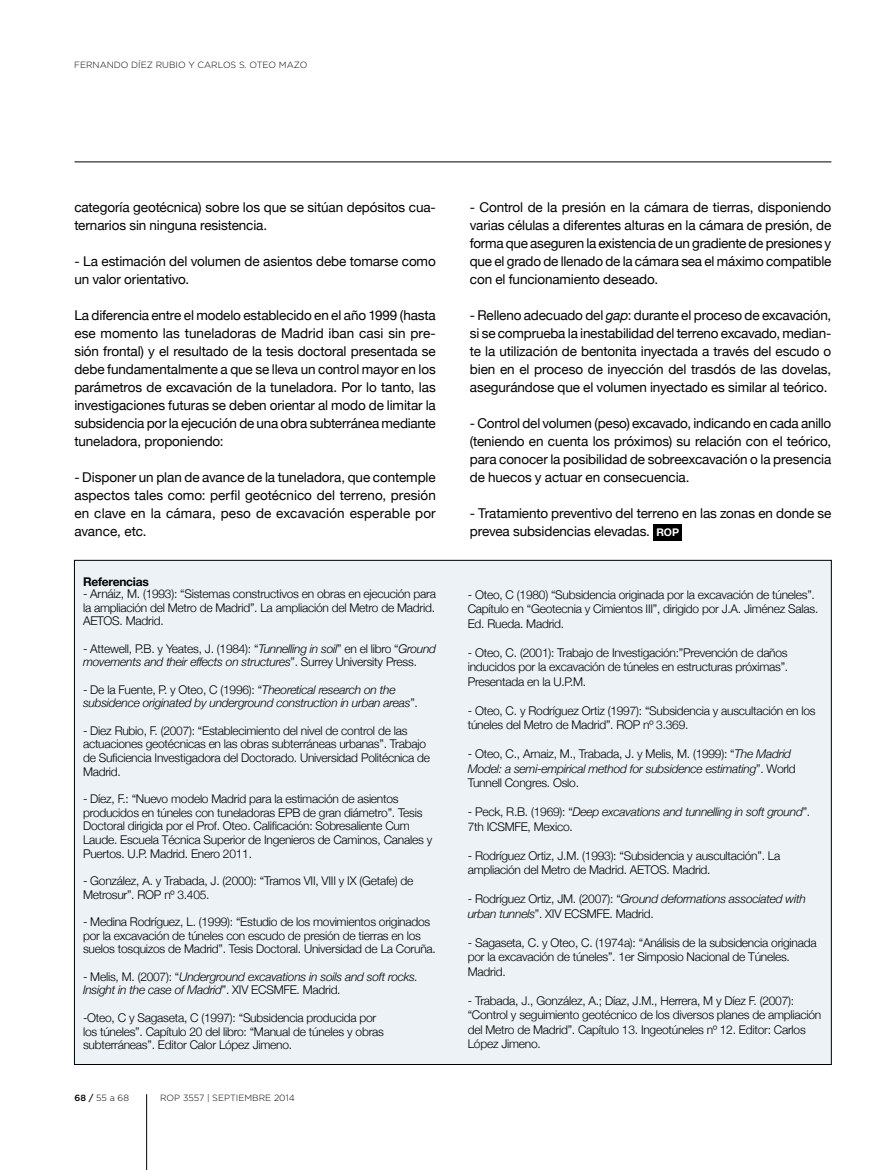
<style>
.page{position:relative;width:893px;height:1170px;background:#fff}
.page>*{position:absolute;margin:0;border:0;box-sizing:border-box;transform-origin:0 0}
.t1{font:13.5px/18px "Helvetica Neue";letter-spacing:-.01em;color:#000;text-align:justify}
.t2{font:300 12px/13.6px "Helvetica Neue";letter-spacing:-.02em;color:#000}
.t3{font:italic 300 12px/13.6px "Helvetica Neue";letter-spacing:-.02em;color:#000}
.t4{font:700 12px "Helvetica Neue";letter-spacing:-.02em;color:#000}
.t5{font:300 9px "Gotham";color:#000}
.s1{font-style:italic}
.s2{font-style:normal}
.s3{font-weight:500}
.s4{font-weight:700;font-size:10.5px;color:#fff}
</style>
<div class="page">
<hr style="left:146px;top:1094px;width:1px;height:75px;background:#000">
<hr style="left:74px;top:162px;width:757px;height:1px;background:#000">
<div style="left:74px;top:560px;width:757px;height:504px;background:#ecf2f5"></div>
<div style="left:653px;top:524px;width:29px;height:16px;background:#000"></div>
<p class="t5" style="left:74px;top:59px;width:235px">FERNANDO DÍEZ RUBIO Y CARLOS S. OTEO MAZO</p>
<p class="t1" style="left:74px;top:198px;width:363px">categoría geotécnica) sobre los que se sitúan depósitos cua&shy;ternarios sin ninguna resistencia.</p>
<p class="t1" style="left:74px;top:252px;width:363px">- La estimación del volumen de asientos debe tomarse como un valor orientativo.</p>
<p class="t1" style="left:74px;top:306px;width:363px">La diferencia entre el modelo establecido en el año 1999 (hasta ese momento las tuneladoras de Madrid iban casi sin pre&shy;sión frontal) y el resultado de la tesis doctoral presentada se debe fundamentalmente a que se lleva un control mayor en los parámetros de excavación de la tuneladora. Por lo tanto, las investigaciones futuras se deben orientar al modo de limitar la subsidencia por la ejecución de una obra subterránea mediante tuneladora, proponiendo:</p>
<p class="t1" style="left:74px;top:468px;width:363px">- Disponer un plan de avance de la tuneladora, que contemple aspectos tales como: perfil geotécnico del terreno, presión en clave en la cámara, peso de excavación esperable por avance, etc.</p>
<p class="t4" style="left:83px;top:574px;width:67px">Referencias</p>
<p class="t2" style="left:83px;top:586px;width:354px;text-align:justify">- Arnáiz, M. (1993): “Sistemas constructivos en obras en ejecución para la ampliación del Metro de Madrid”. La ampliación del Metro de Madrid.<br>AETOS. Madrid.</p>
<p class="t2" style="left:83px;top:641px;width:355px">- Attewell, P.B. y Yeates, J. (1984): “<span class="s1">Tunnelling in soil</span>” en el libro “<span class="s1">Ground movements and their effects on structures</span>”. Surrey University Press.</p>
<p class="t3" style="left:83px;top:682px;width:336px"><span class="s2">- De la Fuente, P. y Oteo, C (1996): “</span>Theoretical research on the subsidence originated by underground construction in urban areas<span class="s2">”.</span></p>
<p class="t2" style="left:83px;top:723px;width:349px">- Diez Rubio, F. (2007): “Establecimiento del nivel de control de las actuaciones geotécnicas en las obras subterráneas urbanas”. Trabajo de Suficiencia Investigadora del Doctorado. Universidad Politécnica de Madrid.</p>
<p class="t2" style="left:83px;top:791px;width:351px">- Díez, F.: “Nuevo modelo Madrid para la estimación de asientos producidos en túneles con tuneladoras EPB de gran diámetro”. Tesis Doctoral dirigida por el Prof. Oteo. Calificación: Sobresaliente Cum Laude. Escuela Técnica Superior de Ingenieros de Caminos, Canales y Puertos. U.P. Madrid. Enero 2011.</p>
<p class="t2" style="left:83px;top:873px;width:332px">- González, A. y Trabada, J. (2000): “Tramos VII, VIII y IX (Getafe) de<br>Metrosur”. ROP nº 3.405.</p>
<p class="t2" style="left:83px;top:914px;width:354px">- Medina Rodríguez, L. (1999): “Estudio de los movimientos originados por la excavación de túneles con escudo de presión de tierras en los suelos tosquizos de Madrid”. Tesis Doctoral. Universidad de La Coruña.</p>
<p class="t3" style="left:83px;top:969px;width:337px"><span class="s2">- Melis, M. (2007): “</span>Underground excavations in soils and soft rocks.<br>Insight in the case of Madrid<span class="s2">”. XIV ECSMFE. Madrid.</span></p>
<p class="t2" style="left:83px;top:1010px;width:302px">-Oteo, C y Sagaseta, C (1997): “Subsidencia producida por los túneles”. Capítulo 20 del libro: “Manual de túneles y obras subterráneas”. Editor Calor López Jimeno.</p>
<p class="t5" style="left:74px;top:1092px;width:56px"><span class="s3">68 /</span> 55 a 68</p>
<p class="t5" style="left:160px;top:1092px;width:136px">ROP 3557 | SEPTIEMBRE 2014</p>
<p class="t1" style="left:470px;top:198px;width:363px">- Control de la presión en la cámara de tierras, disponiendo varias células a diferentes alturas en la cámara de presión, de forma que aseguren la existencia de un gradiente de presiones y que el grado de llenado de la cámara sea el máximo compatible con el funcionamiento deseado.</p>
<p class="t1" style="left:470px;top:306px;width:363px">- Relleno adecuado del <span class="s1">gap</span>: durante el proceso de excavación, si se comprueba la inestabilidad del terreno excavado, median&shy;te la utilización de bentonita inyectada a través del escudo o bien en el proceso de inyección del trasdós de las dovelas, asegurándose que el volumen inyectado es similar al teórico.</p>
<p class="t1" style="left:470px;top:414px;width:363px">- Control del volumen (peso) excavado, indicando en cada anillo (teniendo en cuenta los próximos) su relación con el teórico, para conocer la posibilidad de sobreexcavación o la presencia de huecos y actuar en consecuencia.</p>
<p class="t1" style="left:470px;top:504px;width:363px">- Tratamiento preventivo del terreno en las zonas en donde se prevea subsidencias elevadas. <span class="s4">ROP</span></p>
<p class="t2" style="left:468px;top:587px;width:352px;line-height:14.5px">- Oteo, C (1980) “Subsidencia originada por la excavación de túneles”.<br>Capítulo en “Geotecnia y Cimientos III”, dirigido por J.A. Jiménez Salas.<br>Ed. Rueda. Madrid.</p>
<p class="t2" style="left:468px;top:645px;width:322px;line-height:14.5px;text-align:justify">- Oteo, C. (2001): Trabajo de Investigación:”Prevención de daños inducidos por la excavación de túneles en estructuras próximas”.<br>Presentada en la U.P.M.</p>
<p class="t2" style="left:468px;top:703px;width:349px;line-height:14.5px">- Oteo, C. y Rodríguez Ortiz (1997): “Subsidencia y auscultación en los túneles del Metro de Madrid”. ROP nº 3.369.</p>
<p class="t2" style="left:468px;top:746px;width:330px;line-height:14.5px">- Oteo, C., Arnaiz, M., Trabada, J. y Melis, M. (1999): “<span class="s1">The Madrid<br>Model: a semi-empirical method for subsidence estimating</span>”. World<br>Tunnell Congres. Oslo.</p>
<p class="t3" style="left:468px;top:804px;width:344px;line-height:14.5px"><span class="s2">- Peck, R.B. (1969): “</span>Deep excavations and tunnelling in soft ground<span class="s2">”.<br>7th ICSMFE, Mexico.</span></p>
<p class="t2" style="left:468px;top:848px;width:314px;line-height:14.5px">- Rodríguez Ortiz, J.M. (1993): “Subsidencia y auscultación”. La ampliación del Metro de Madrid. AETOS. Madrid.</p>
<p class="t2" style="left:468px;top:891px;width:340px;line-height:14.5px">- Rodríguez Ortiz, JM. (2007): “<span class="s1">Ground deformations associated with urban tunnels</span>”. XIV ECSMFE. Madrid.</p>
<p class="t2" style="left:468px;top:934px;width:350px;line-height:14.5px">- Sagaseta, C. y Oteo, C. (1974a): “Análisis de la subsidencia originada por la excavación de túneles”. 1er Simposio Nacional de Túneles.<br>Madrid.</p>
<p class="t2" style="left:468px;top:992px;width:355px;line-height:14.5px">- Trabada, J., González, A.; Díaz, J.M., Herrera, M y Díez F. (2007): “Control y seguimiento geotécnico de los diversos planes de ampliación del Metro de Madrid”. Capítulo 13. Ingeotúneles nº 12. Editor: Carlos López Jimeno.</p>
</div>
